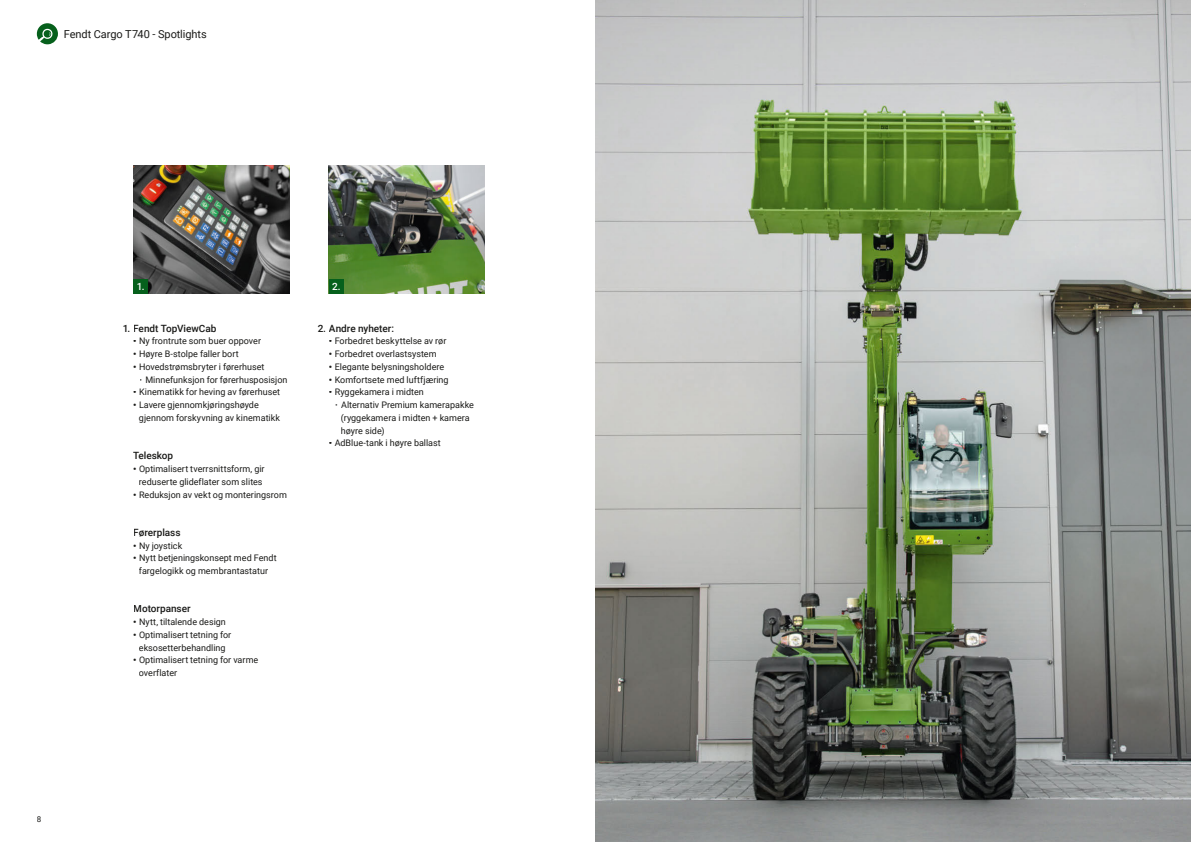
<style>
.page{position:relative;width:1191px;height:842px;background:#fff}
.page>*{position:absolute;margin:0;border:0;box-sizing:border-box;transform-origin:0 0}
.t1{font:11px "Roboto";letter-spacing:-.005em;color:#1a1a18}
.t2{font:500 10px "Roboto";color:#1a1a18}
.t3{font:500 10px "Roboto";color:#fff}
.t4{font:9px/12.8px "Roboto";color:#1a1a18}
.t5{font:8px "Roboto";color:#1a1a18}
.s1{font-weight:900}
.s2{font-weight:700}
</style>
<div class="page">
<img style="left:133px;top:166px;width:156px;height:127px">
<div style="left:133px;top:279px;width:14px;height:14px;background:#06601c"></div>
<img style="left:329px;top:166px;width:156px;height:127px">
<div style="left:329px;top:279px;width:14px;height:14px;background:#06601c"></div>
<svg style="left:37px;top:23px;width:21px;height:21px"></svg>
<img style="left:595px;top:0;width:596px;height:842px">
<p class="t1" style="left:64px;top:27px;width:144px">Fendt Cargo T740 - Spotlights</p>
<p class="t5" style="left:37px;top:814px;width:6px">8</p>
<p class="t3" style="left:137px;top:279px;width:9px">1.</p>
<p class="t3" style="left:332px;top:279px;width:10px">2.</p>
<p class="t2" style="left:123px;top:321px;width:95px">1. Fendt TopViewCab</p>
<p class="t4" style="left:133px;top:334px;width:129px"><span class="s1">•</span> Ny frontrute som buer oppover</p>
<p class="t4" style="left:133px;top:347px;width:107px"><span class="s1">•</span> Høyre B-stolpe faller bort</p>
<p class="t4" style="left:140px;top:360px;width:149px;text-indent:-6px"><span class="s1">•</span> Hovedstrømsbryter i førerhuset<br><span class="s2">·</span> Minnefunksjon for førerhusposisjon</p>
<p class="t4" style="left:133px;top:385px;width:148px"><span class="s1">•</span> Kinematikk for heving av førerhuset</p>
<p class="t4" style="left:139px;top:398px;width:143px;text-indent:-6px"><span class="s1">•</span> Lavere gjennomkjøringshøyde gjennom forskyvning av kinematikk</p>
<p class="t2" style="left:133px;top:449px;width:41px">Teleskop</p>
<p class="t4" style="left:133px;top:462px;width:133px;text-align:center"><span class="s1">•</span> Optimalisert tverrsnittsform, gir reduserte glideflater som slites</p>
<p class="t4" style="left:133px;top:488px;width:155px"><span class="s1">•</span> Reduksjon av vekt og monteringsrom</p>
<p class="t2" style="left:133px;top:525px;width:49px">Førerplass</p>
<p class="t4" style="left:133px;top:539px;width:51px"><span class="s1">•</span> Ny joystick</p>
<p class="t4" style="left:133px;top:551px;width:145px;text-align:center"><span class="s1">•</span> Nytt betjeningskonsept med Fendt fargelogikk og membrantastatur</p>
<p class="t2" style="left:133px;top:602px;width:59px">Motorpanser</p>
<p class="t4" style="left:133px;top:615px;width:94px"><span class="s1">•</span> Nytt, tiltalende design</p>
<p class="t4" style="left:133px;top:628px;width:100px;text-align:center"><span class="s1">•</span> Optimalisert tetning for eksosetterbehandling</p>
<p class="t4" style="left:139px;top:653px;width:121px;text-indent:-6px"><span class="s1">•</span> Optimalisert tetning for varme overflater</p>
<p class="t2" style="left:318px;top:321px;width:78px">2. Andre nyheter:</p>
<p class="t4" style="left:329px;top:334px;width:119px"><span class="s1">•</span> Forbedret beskyttelse av rør</p>
<p class="t4" style="left:329px;top:347px;width:109px"><span class="s1">•</span> Forbedret overlastsystem</p>
<p class="t4" style="left:329px;top:360px;width:117px"><span class="s1">•</span> Elegante belysningsholdere</p>
<p class="t4" style="left:329px;top:373px;width:121px"><span class="s1">•</span> Komfortsete med luftfjæring</p>
<p class="t4" style="left:329px;top:385px;width:96px"><span class="s1">•</span> Ryggekamera i midten</p>
<p class="t4" style="left:335px;top:398px;width:140px"><span class="s2">·</span> Alternativ Premium kamerapakke</p>
<p class="t4" style="left:341px;top:411px;width:130px">(ryggekamera i midten + kamera</p>
<p class="t4" style="left:341px;top:424px;width:45px">høyre side)</p>
<p class="t4" style="left:329px;top:437px;width:113px"><span class="s1">•</span> AdBlue-tank i høyre ballast</p>
</div>
